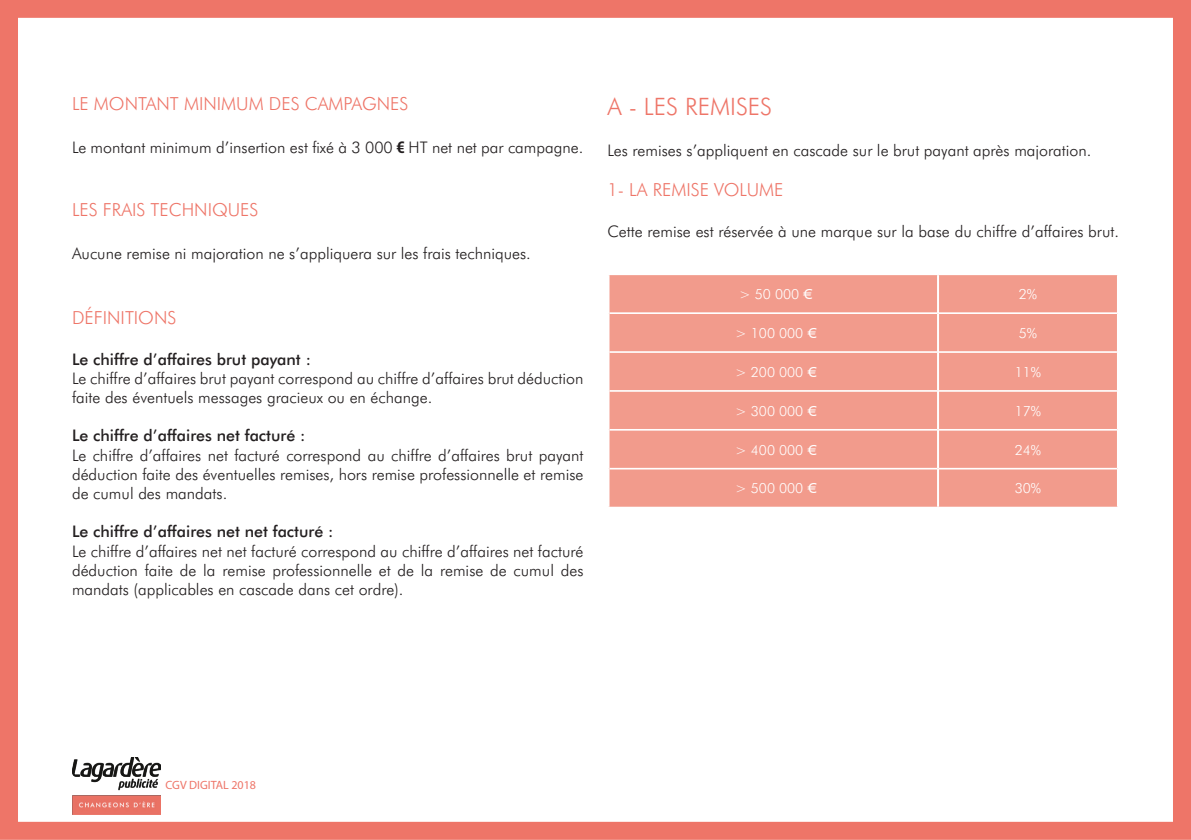
<style>
.page{position:relative;width:1191px;height:840px;background:#fff}
.page>*{position:absolute;margin:0;border:0;box-sizing:border-box;transform-origin:0 0}
.t1{font:300 24px "Futura BT";color:#ee7568}
.t2{font:300 18px "Futura BT";color:#ee7568}
.t3{font:300 16px/19.2px "Futura BT";color:#231f20;text-align:justify}
.t4{font:500 16px "Futura BT";color:#231f20}
.t5{font:300 14px "Futura BT";color:#fff}
.t6{font:12px "Myriad Pro";color:#ee7568}
.s1{font-family:"Roboto Slab";font-weight:700}
</style>
<div class="page">
<img style="left:72px;top:757px;width:89px;height:57px">
<div style="left:0;top:0;width:1191px;height:840px;border:18px solid #ee7568"></div>
<div style="left:609px;top:275px;width:508px;height:232px;background:#f29b8c"></div>
<hr style="left:609px;top:312px;width:328px;height:2px;background:#fff">
<hr style="left:939px;top:312px;width:178px;height:2px;background:#fff">
<hr style="left:609px;top:351px;width:328px;height:2px;background:#fff">
<hr style="left:939px;top:351px;width:178px;height:2px;background:#fff">
<hr style="left:609px;top:390px;width:328px;height:2px;background:#fff">
<hr style="left:939px;top:390px;width:178px;height:2px;background:#fff">
<hr style="left:609px;top:429px;width:328px;height:2px;background:#fff">
<hr style="left:939px;top:429px;width:178px;height:2px;background:#fff">
<hr style="left:609px;top:468px;width:328px;height:1px;background:#fff">
<hr style="left:939px;top:468px;width:178px;height:1px;background:#fff">
<hr style="left:937px;top:275px;width:2px;height:38px;background:#fff">
<hr style="left:937px;top:313px;width:2px;height:39px;background:#fff">
<hr style="left:937px;top:352px;width:2px;height:39px;background:#fff">
<hr style="left:937px;top:391px;width:2px;height:39px;background:#fff">
<hr style="left:937px;top:430px;width:2px;height:39px;background:#fff">
<hr style="left:937px;top:469px;width:2px;height:38px;background:#fff">
<p class="t2" style="left:72px;top:93px;width:338px">LE MONTANT MINIMUM DES CAMPAGNES</p>
<p class="t3" style="left:72px;top:138px;width:513px">Le montant minimum d’insertion est fixé à 3 000 <span class="s1">€</span> HT net net par campagne.</p>
<p class="t2" style="left:72px;top:198px;width:188px">LES FRAIS TECHNIQUES</p>
<p class="t3" style="left:72px;top:244px;width:460px">Aucune remise ni majoration ne s’appliquera sur les frais techniques.</p>
<p class="t2" style="left:72px;top:306px;width:106px">DÉFINITIONS</p>
<p class="t4" style="left:72px;top:349px;width:240px">Le chiffre d’affaires brut payant :</p>
<p class="t3" style="left:72px;top:368px;width:513px">Le chiffre d’affaires brut payant correspond au chiffre d’affaires brut déduction faite des éventuels messages gracieux ou en échange.</p>
<p class="t4" style="left:72px;top:426px;width:235px">Le chiffre d’affaires net facturé :</p>
<p class="t3" style="left:72px;top:445px;width:513px">Le chiffre d’affaires net facturé correspond au chiffre d’affaires brut payant déduction faite des éventuelles remises, hors remise professionnelle et remise de cumul des mandats.</p>
<p class="t4" style="left:72px;top:522px;width:263px">Le chiffre d’affaires net net facturé :</p>
<p class="t3" style="left:72px;top:541px;width:513px">Le chiffre d’affaires net net facturé correspond au chiffre d’affaires net facturé déduction faite de la remise professionnelle et de la remise de cumul des mandats (applicables en cascade dans cet ordre).</p>
<p class="t1" style="left:607px;top:92px;width:166px">A - LES REMISES</p>
<p class="t3" style="left:607px;top:140px;width:485px">Les remises s’appliquent en cascade sur le brut payant après majoration.</p>
<p class="t2" style="left:607px;top:179px;width:177px">1- LA REMISE VOLUME</p>
<p class="t3" style="left:607px;top:222px;width:513px">Cette remise est réservée à une marque sur la base du chiffre d’affaires brut.</p>
<p class="t5" style="left:739px;top:286px;width:70px">&gt; 50 000 €</p>
<p class="t5" style="left:1018px;top:286px;width:20px">2%</p>
<p class="t5" style="left:735px;top:324px;width:78px">&gt; 100 000 €</p>
<p class="t5" style="left:1018px;top:324px;width:20px">5%</p>
<p class="t5" style="left:735px;top:363px;width:78px">&gt; 200 000 €</p>
<p class="t5" style="left:1014px;top:363px;width:28px">11%</p>
<p class="t5" style="left:735px;top:402px;width:78px">&gt; 300 000 €</p>
<p class="t5" style="left:1014px;top:402px;width:28px">17%</p>
<p class="t5" style="left:735px;top:441px;width:78px">&gt; 400 000 €</p>
<p class="t5" style="left:1014px;top:441px;width:28px">24%</p>
<p class="t5" style="left:735px;top:480px;width:78px">&gt; 500 000 €</p>
<p class="t5" style="left:1014px;top:480px;width:28px">30%</p>
<p class="t6" style="left:166px;top:777px;width:92px">CGV DIGITAL 2018</p>
</div>
